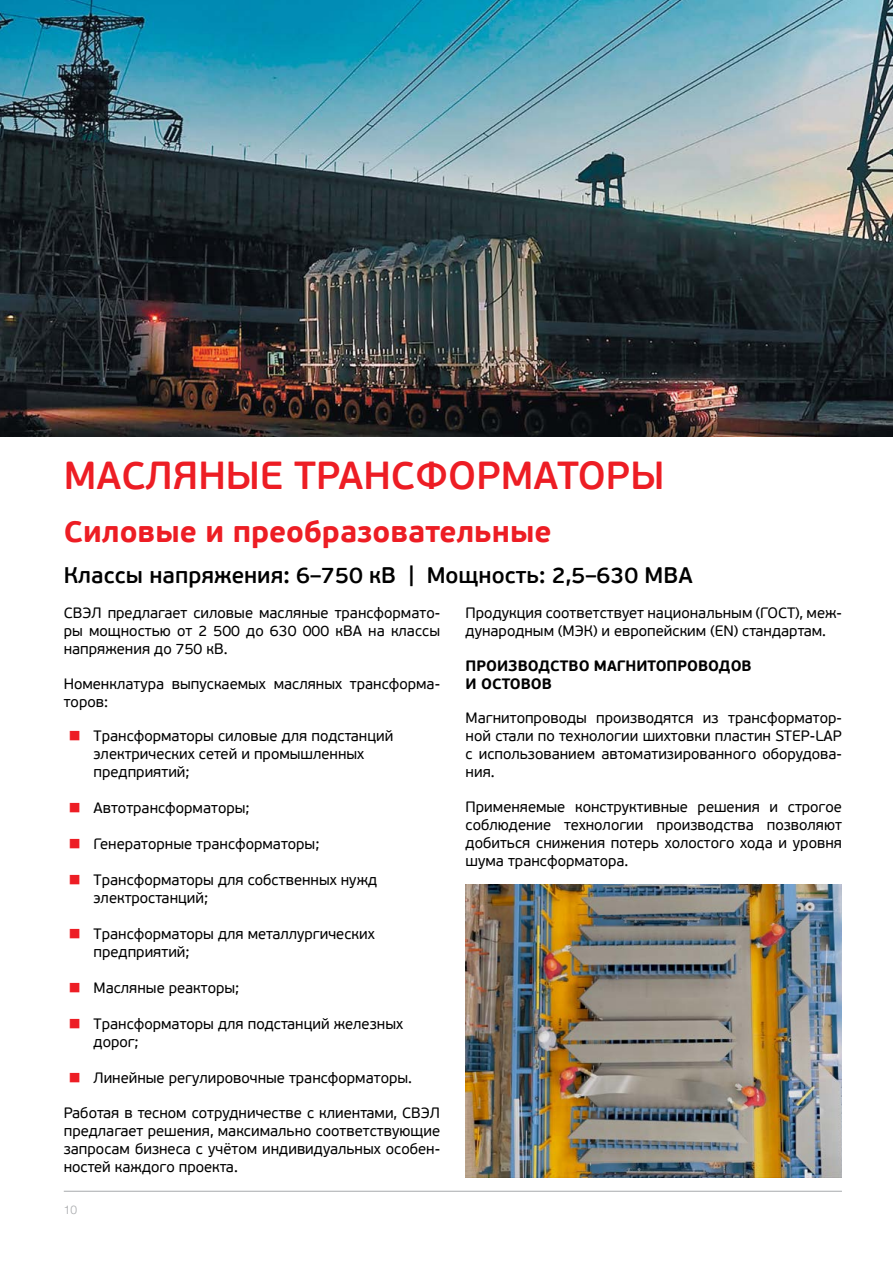
<style>
.page{position:relative;width:893px;height:1263px;background:#fff}
.page>*{position:absolute;margin:0;border:0;box-sizing:border-box;transform-origin:0 0}
.Заголовок_раздела_кр{font:600 39px "PF Beau Sans Pro";color:#ed1d24}
.Заголовок_раздела_че{font:700 30px "PF Beau Sans Pro";color:#ed1d24}
.Подзаголовок_раздела{font:600 22.5px "PF Beau Sans Pro";color:#000}
.Текст{font:15px/18px "PF Beau Sans Pro";color:#000}
.Заголовок_в_тексте{font:700 15px/18px "PF Beau Sans Pro";color:#000}
.t1{font:300 12px "Helvetica Neue Cyr";color:#a7a9ac}
.s1{font-weight:300;color:#ed1d24}
</style>
<div class="page">
<hr style="left:64px;top:1191px;width:778px;height:1px;background:#a7a9ac">
<img style="left:0;top:0;width:893px;height:437px">
<img style="left:466px;top:884px;width:376px;height:294px">
<p class="Заголовок_раздела_кр" style="left:64px;top:453px;width:602px">МАСЛЯНЫЕ ТРАНСФОРМАТОРЫ</p>
<p class="Заголовок_раздела_че" style="left:64px;top:513px;width:489px">Силовые и преобразовательные</p>
<p class="Подзаголовок_раздела" style="left:64px;top:562px;width:630px">Классы напряжения: 6–750 кВ | Мощность: 2,5–630 МВА</p>
<p class="Текст" style="left:64px;top:604px;width:378px;text-align:justify">СВЭЛ предлагает силовые масляные трансформато&shy;ры мощностью от 2 500 до 630 000 кВА на классы напряжения до 750 кВ.</p>
<p class="Текст" style="left:64px;top:675px;width:378px">Номенклатура выпускаемых масляных трансформа&shy;торов:</p>
<p class="Текст" style="left:94px;top:727px;width:301px;text-indent:-26px"><span class="s1">■</span> Трансформаторы силовые для подстанций электрических сетей и промышленных предприятий;</p>
<p class="Текст" style="left:68px;top:799px;width:183px"><span class="s1">■</span> Автотрансформаторы;</p>
<p class="Текст" style="left:68px;top:835px;width:253px"><span class="s1">■</span> Генераторные трансформаторы;</p>
<p class="Текст" style="left:94px;top:871px;width:285px;text-indent:-26px"><span class="s1">■</span> Трансформаторы для собственных нужд электростанций;</p>
<p class="Текст" style="left:94px;top:925px;width:283px;text-indent:-26px"><span class="s1">■</span> Трансформаторы для металлургических предприятий;</p>
<p class="Текст" style="left:68px;top:979px;width:173px"><span class="s1">■</span> Масляные реакторы;</p>
<p class="Текст" style="left:94px;top:1015px;width:311px;text-indent:-26px"><span class="s1">■</span> Трансформаторы для подстанций железных дорог;</p>
<p class="Текст" style="left:68px;top:1069px;width:345px"><span class="s1">■</span> Линейные регулировочные трансформаторы.</p>
<p class="Текст" style="left:64px;top:1104px;width:378px;text-align:justify">Работая в тесном сотрудничестве с клиентами, СВЭЛ предлагает решения, максимально соответствующие запросам бизнеса с учётом индивидуальных особен&shy;ностей каждого проекта.</p>
<p class="t1" style="left:64px;top:1203px;width:15px">10</p>
<p class="Текст" style="left:466px;top:604px;width:378px">Продукция соответствует национальным (ГОСТ), меж&shy;дународным (МЭК) и европейским (EN) стандартам.</p>
<p class="Заголовок_в_тексте" style="left:466px;top:657px;width:288px">ПРОИЗВОДСТВО МАГНИТОПРОВОДОВ<br>И ОСТОВОВ</p>
<p class="Текст" style="left:466px;top:709px;width:378px;text-align:justify">Магнитопроводы производятся из трансформатор&shy;ной стали по технологии шихтовки пластин STEP-LAP с использованием автоматизированного оборудова&shy;ния.</p>
<p class="Текст" style="left:466px;top:798px;width:378px;text-align:justify">Применяемые конструктивные решения и строгое соблюдение технологии производства позволяют добиться снижения потерь холостого хода и уровня шума трансформатора.</p>
</div>
